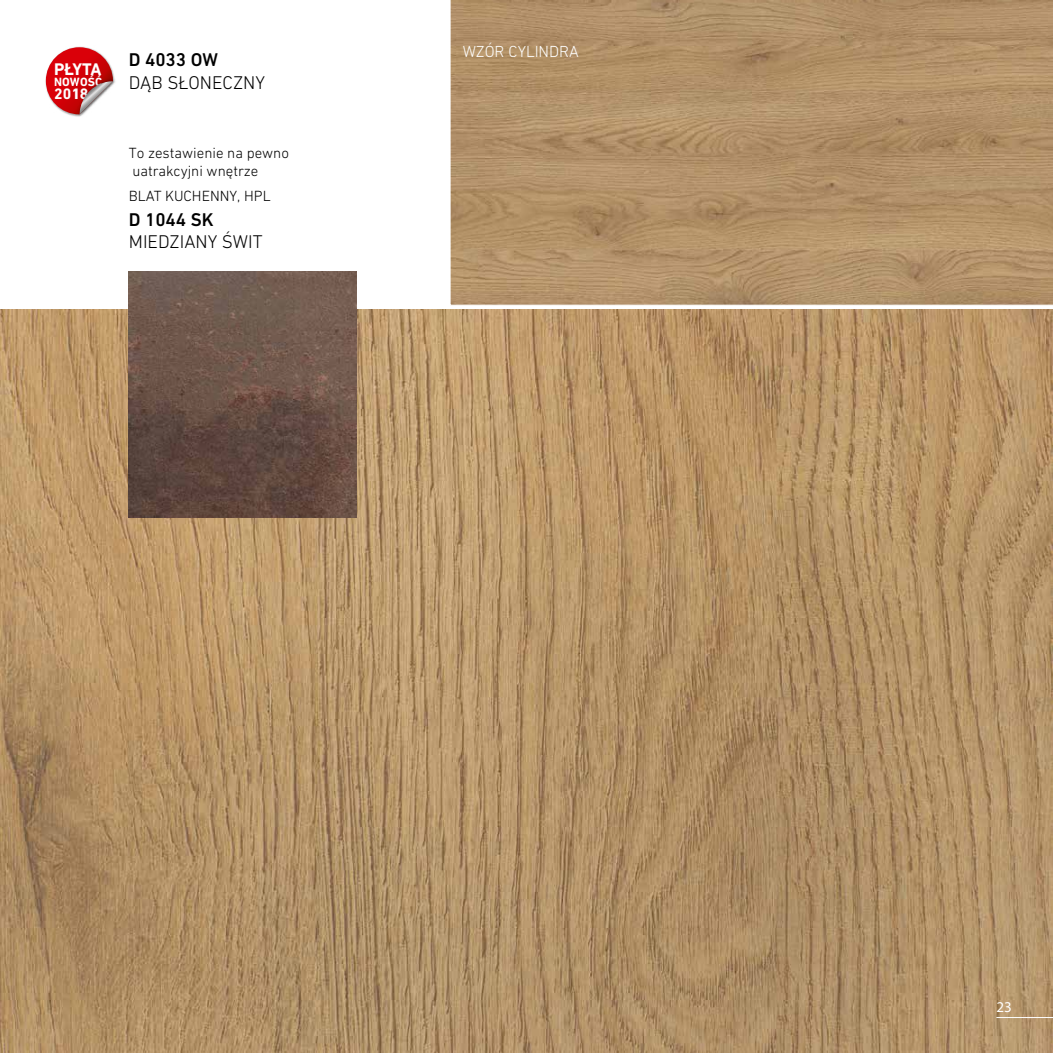
<style>
.page{position:relative;width:1053px;height:1053px;background:#fff}
.page>*{position:absolute;margin:0;border:0;box-sizing:border-box;transform-origin:0 0}
.t1{font:300 18.75px "DIN Next W1 G";color:#000}
.t2{font:500 18.75px "DIN Next W1 G";color:#000}
.t3{font:700 17.12px "DIN Next LT Pro";letter-spacing:-.03em;color:#fff}
.t4{font:300 16.25px "DIN Next W1 G";color:#fff}
.t5{font:700 15.38px "DIN Next LT Pro";color:#fff}
.t6{font:300 15px/18px "DIN Next W1 G";color:#000}
.t7{font:15px "Myriad Pro";color:#fff}
.t8{font:700 12.12px "DIN Next LT Pro";color:#fff}
</style>
<div class="page">
<svg style="left:450px;top:0;width:602px;height:306px;background:#b29169"></svg>
<img style="left:45px;top:46px;width:69px;height:71px">
<img style="left:76px;top:76px;width:39px;height:41px">
<svg style="left:46px;top:47px;width:67px;height:67px"></svg>
<img style="left:0;top:309px;width:1052px;height:743px">
<img style="left:129px;top:272px;width:227px;height:245px">
<hr style="left:996px;top:1017px;width:56px;height:1px;background:#fff">
<p class="t3" style="left:54px;top:59px;width:49px">PŁYTA</p>
<p class="t8" style="left:54px;top:75px;width:49px">NOWOŚĆ</p>
<p class="t5" style="left:54px;top:84px;width:36px">2018</p>
<p class="t2" style="left:129px;top:49px;width:91px">D 4033 OW</p>
<p class="t1" style="left:129px;top:71px;width:138px">DĄB SŁONECZNY</p>
<p class="t6" style="left:129px;top:143px;width:162px">To zestawienie na pewno uatrakcyjni wnętrze</p>
<p class="t6" style="left:129px;top:186px;width:143px">BLAT KUCHENNY, HPL</p>
<p class="t2" style="left:129px;top:208px;width:86px">D 1044 SK</p>
<p class="t1" style="left:129px;top:231px;width:135px">MIEDZIANY ŚWIT</p>
<p class="t4" style="left:462px;top:42px;width:118px">WZÓR CYLINDRA</p>
<p class="t7" style="left:996px;top:997px;width:17px">23</p>
</div>
